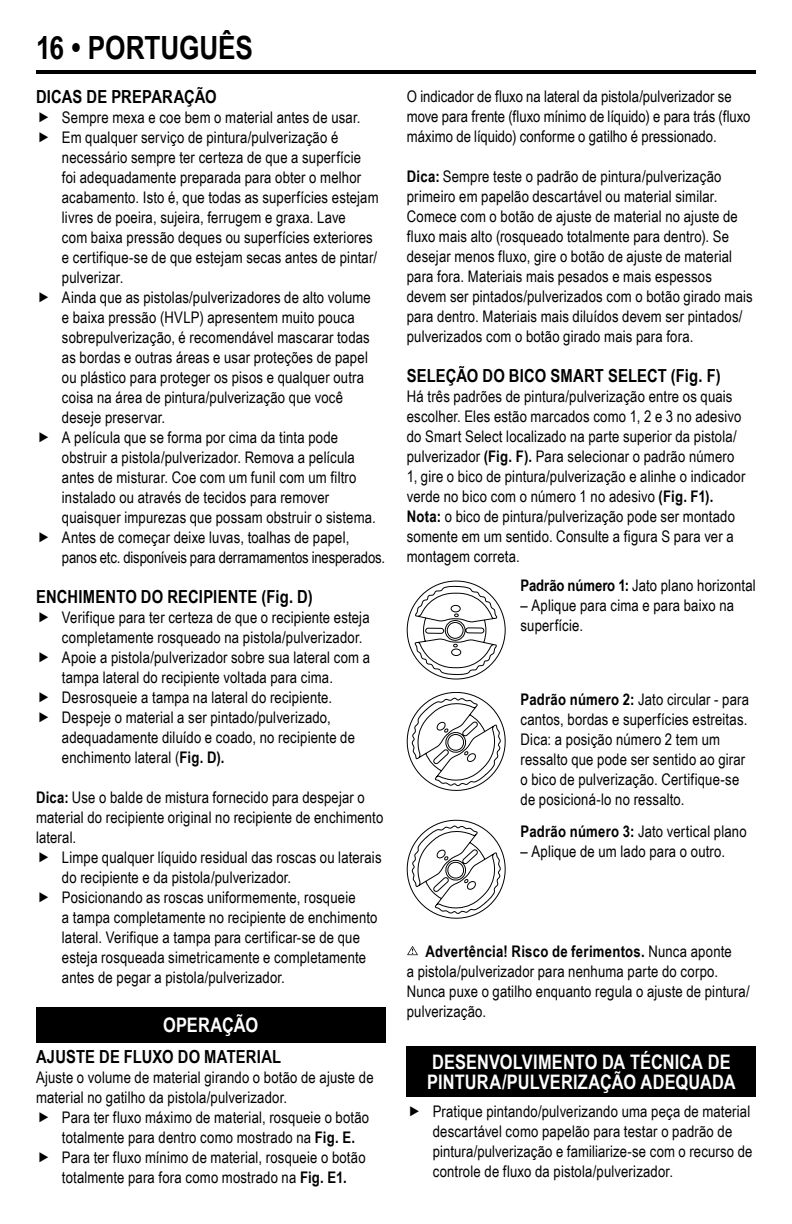
<style>
.page{position:relative;width:792px;height:1224px;background:#fff}
.page>*{position:absolute;margin:0;border:0;box-sizing:border-box;transform-origin:0 0}
.t1{font:700 32px "Arial Narrow";letter-spacing:-.005em;color:#000}
.t2{font:700 20px/20px "Arial Narrow";letter-spacing:.005em;color:#fff}
.t3{font:700 18px "Arial Narrow";letter-spacing:.01em;color:#000}
.t4{font:16px/20px "Arial Narrow";letter-spacing:.01em;color:#000}
.s1{font-weight:700}
</style>
<div class="page">
<hr style="left:36px;top:70px;width:720px;height:4px;background:#000">
<div style="left:36px;top:1007px;width:349px;height:36px;background:#000"></div>
<svg style="left:414px;top:586px;width:84px;height:89px"></svg>
<svg style="left:407px;top:692px;width:99px;height:99px"></svg>
<svg style="left:407px;top:820px;width:99px;height:99px"></svg>
<div style="left:407px;top:945px;width:11px;height:12px;background:#d7d7d7"></div>
<svg style="left:407px;top:946px;width:11px;height:9px"></svg>
<div style="left:407px;top:1046px;width:349px;height:51px;background:#000"></div>
<h1 class="t1" style="left:36px;top:24px;width:218px">16 • PORTUGUÊS</h1>
<p class="t3" style="left:36px;top:83px;width:182px">DICAS DE PREPARAÇÃO</p>
<p class="t4" style="left:62px;top:107px;width:325px">Sempre mexa e coe bem o material antes de usar.<br>Em qualquer serviço de pintura/pulverização é necessário sempre ter certeza de que a superfície<br>foi adequadamente preparada para obter o melhor acabamento. Isto é, que todas as superfícies estejam livres de poeira, sujeira, ferrugem e graxa. Lave<br>com baixa pressão deques ou superfícies exteriores<br>e certifique-se de que estejam secas antes de pintar/ pulverizar.<br>Ainda que as pistolas/pulverizadores de alto volume<br>e baixa pressão (HVLP) apresentem muito pouca sobrepulverização, é recomendável mascarar todas as bordas e outras áreas e usar proteções de papel ou plástico para proteger os pisos e qualquer outra coisa na área de pintura/pulverização que você deseje preservar.<br>A película que se forma por cima da tinta pode obstruir a pistola/pulverizador. Remova a película antes de misturar. Coe com um funil com um filtro instalado ou através de tecidos para remover quaisquer impurezas que possam obstruir o sistema.<br>Antes de começar deixe luvas, toalhas de papel, panos etc. disponíveis para derramamentos inesperados.</p>
<p class="t3" style="left:36px;top:583px;width:278px">ENCHIMENTO DO RECIPIENTE (Fig. D)</p>
<p class="t4" style="left:62px;top:607px;width:310px">Verifique para ter certeza de que o recipiente esteja completamente rosqueado na pistola/pulverizador.<br>Apoie a pistola/pulverizador sobre sua lateral com a tampa lateral do recipiente voltada para cima.<br>Desrosqueie a tampa na lateral do recipiente.<br>Despeje o material a ser pintado/pulverizado, adequadamente diluído e coado, no recipiente de enchimento lateral (<span class="s1">Fig. D).</span></p>
<p class="t4" style="left:36px;top:787px;width:349px"><span class="s1">Dica:</span> Use o balde de mistura fornecido para despejar o material do recipiente original no recipiente de enchimento lateral.</p>
<p class="t4" style="left:62px;top:847px;width:321px">Limpe qualquer líquido residual das roscas ou laterais do recipiente e da pistola/pulverizador.<br>Posicionando as roscas uniformemente, rosqueie<br>a tampa completamente no recipiente de enchimento lateral. Verifique a tampa para certificar-se de que esteja rosqueada simetricamente e completamente antes de pegar a pistola/pulverizador.</p>
<p class="t2" style="left:163px;top:1014px;width:97px">OPERAÇÃO</p>
<p class="t3" style="left:36px;top:1043px;width:247px">AJUSTE DE FLUXO DO MATERIAL</p>
<p class="t4" style="left:36px;top:1067px;width:339px">Ajuste o volume de material girando o botão de ajuste de material no gatilho da pistola/pulverizador.</p>
<p class="t4" style="left:62px;top:1107px;width:309px">Para ter fluxo máximo de material, rosqueie o botão totalmente para dentro como mostrado na <span class="s1">Fig. E.<br></span>Para ter fluxo mínimo de material, rosqueie o botão totalmente para fora como mostrado na <span class="s1">Fig. E1.</span></p>
<p class="t4" style="left:407px;top:85px;width:345px">O indicador de fluxo na lateral da pistola/pulverizador se move para frente (fluxo mínimo de líquido) e para trás (fluxo máximo de líquido) conforme o gatilho é pressionado.</p>
<p class="t4" style="left:407px;top:165px;width:347px"><span class="s1">Dica:</span> Sempre teste o padrão de pintura/pulverização primeiro em papelão descartável ou material similar.<br>Comece com o botão de ajuste de material no ajuste de fluxo mais alto (rosqueado totalmente para dentro). Se desejar menos fluxo, gire o botão de ajuste de material para fora. Materiais mais pesados e mais espessos devem ser pintados/pulverizados com o botão girado mais para dentro. Materiais mais diluídos devem ser pintados/ pulverizados com o botão girado mais para fora.</p>
<p class="t3" style="left:407px;top:362px;width:316px">SELEÇÃO DO BICO SMART SELECT (Fig. F)</p>
<p class="t4" style="left:407px;top:385px;width:340px">Há três padrões de pintura/pulverização entre os quais escolher. Eles estão marcados como 1, 2 e 3 no adesivo do Smart Select localizado na parte superior da pistola/ pulverizador <span class="s1">(Fig. F).</span> Para selecionar o padrão número 1, gire o bico de pintura/pulverização e alinhe o indicador verde no bico com o número 1 no adesivo <span class="s1">(Fig. F1).<br>Nota:</span> o bico de pintura/pulverização pode ser montado somente em um sentido. Consulte a figura S para ver a montagem correta.</p>
<p class="t4" style="left:521px;top:574px;width:237px"><span class="s1">Padrão número 1:</span> Jato plano horizontal</p>
<p class="t4" style="left:521px;top:594px;width:215px">– Aplique para cima e para baixo na superfície.</p>
<p class="t4" style="left:521px;top:688px;width:230px"><span class="s1">Padrão número 2:</span> Jato circular - para cantos, bordas e superfícies estreitas.<br>Dica: a posição número 2 tem um ressalto que pode ser sentido ao girar o bico de pulverização. Certifique-se de posicioná-lo no ressalto.</p>
<p class="t4" style="left:521px;top:820px;width:228px"><span class="s1">Padrão número 3:</span> Jato vertical plano</p>
<p class="t4" style="left:521px;top:840px;width:206px">– Aplique de um lado para o outro.</p>
<p class="t4" style="left:407px;top:940px;width:345px;text-indent:19px"><span class="s1">Advertência! Risco de ferimentos.</span> Nunca aponte<br>a pistola/pulverizador para nenhuma parte do corpo.<br>Nunca puxe o gatilho enquanto regula o ajuste de pintura/ pulverização.</p>
<p class="t2" style="left:427px;top:1051px;width:310px">DESENVOLVIMENTO DA TÉCNICA DE<br>PINTURA/PULVERIZAÇÃO ADEQUADA</p>
<p class="t4" style="left:433px;top:1100px;width:321px">Pratique pintando/pulverizando uma peça de material descartável como papelão para testar o padrão de pintura/pulverização e familiarize-se com o recurso de controle de fluxo da pistola/pulverizador.</p>
</div>
